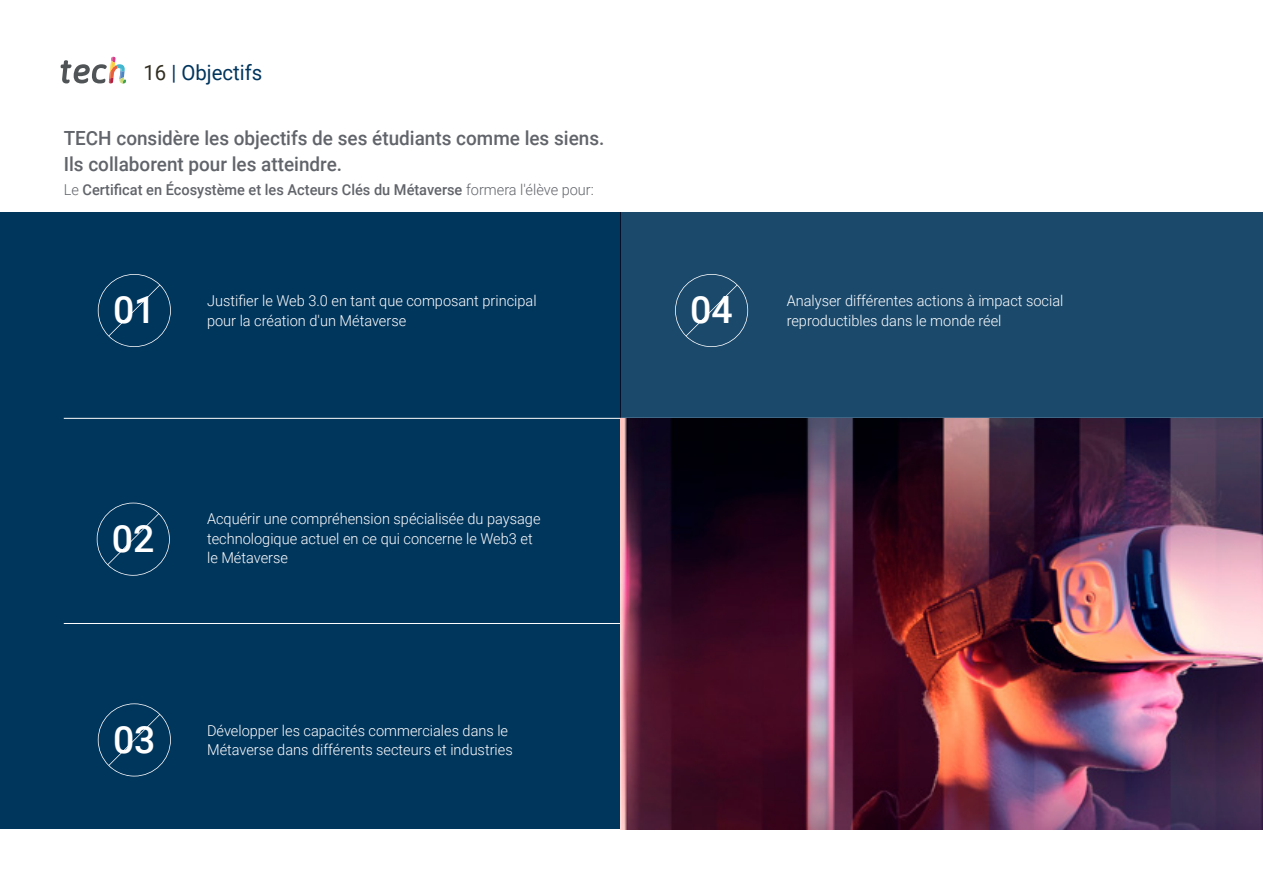
<style>
.page{position:relative;width:1263px;height:893px;background:#fff}
.page>*{position:absolute;margin:0;border:0;box-sizing:border-box;transform-origin:0 0}
.t1{font:500 37.5px "Roboto";color:#fff}
.t2{font:21px "Roboto";color:#00355e}
.t3{font:500 19.5px/25.5px "Roboto";color:#61646a}
.t4{font:300 15px/19.5px "Roboto";color:#fff}
.t5{font:500 15px "Roboto";color:#61646a}
.s1{color:#312e20}
.s2{font-weight:300}
</style>
<div class="page">
<div style="left:621px;top:213px;width:642px;height:616px;background:#1a496c"></div>
<hr style="left:1262px;top:213px;width:1px;height:616px;background:#00355c">
<div style="left:0;top:213px;width:621px;height:616px;background:#00355c"></div>
<svg style="left:98px;top:274px;width:73px;height:73px"></svg>
<svg style="left:97px;top:503px;width:73px;height:73px"></svg>
<svg style="left:98px;top:703px;width:73px;height:73px"></svg>
<svg style="left:675px;top:274px;width:73px;height:73px"></svg>
<hr style="left:64px;top:418px;width:1199px;height:1px;background:#fff">
<hr style="left:64px;top:623px;width:1199px;height:1px;background:#fff">
<svg style="left:61px;top:57px;width:65px;height:27px"></svg>
<img style="left:621px;top:418px;width:642px;height:411px">
<h2 class="t2" style="left:144px;top:57px;width:120px"><span class="s1">16</span> | Objectifs</h2>
<h3 class="t3" style="left:64px;top:125px;width:542px">TECH considère les objectifs de ses étudiants comme les siens.<br>Ils collaborent pour les atteindre.</h3>
<p class="t5" style="left:64px;top:179px;width:532px"><span class="s2">Le</span> Certificat en Écosystème et les Acteurs Clés du Métaverse <span class="s2">formera l'élève pour:</span></p>
<h1 class="t1" style="left:113px;top:284px;width:44px">01</h1>
<p class="t4" style="left:207px;top:291px;width:331px">Justifier le Web 3.0 en tant que composant principal</p>
<p class="t4" style="left:207px;top:310px;width:201px">pour la création d'un Métaverse</p>
<h1 class="t1" style="left:112px;top:512px;width:44px">02</h1>
<p class="t4" style="left:207px;top:509px;width:335px">Acquérir une compréhension spécialisée du paysage technologique actuel en ce qui concerne le Web3 et le Métaverse</p>
<h1 class="t1" style="left:113px;top:713px;width:44px">03</h1>
<p class="t4" style="left:207px;top:720px;width:307px">Développer les capacités commerciales dans le<br>Métaverse dans différents secteurs et industries</p>
<h1 class="t1" style="left:690px;top:284px;width:44px">04</h1>
<p class="t4" style="left:787px;top:291px;width:278px">Analyser différentes actions à impact social reproductibles dans le monde réel</p>
</div>
